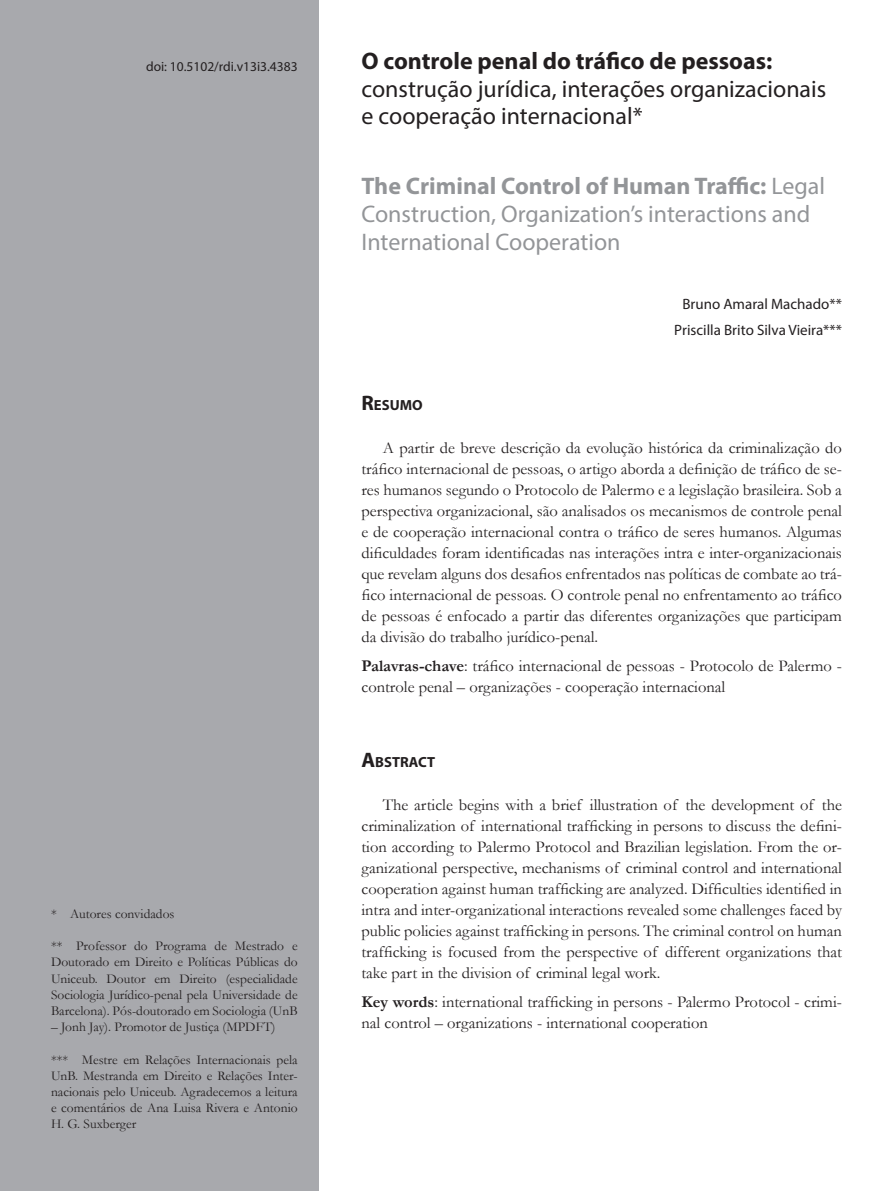
<style>
.page{position:relative;width:893px;height:1191px;background:#fff}
.page>*{position:absolute;margin:0;border:0;box-sizing:border-box;transform-origin:0 0}
.Tit2{font:24px/27.6px "Myriad Pro";color:#939598}
.Tit{font:24px/27.6px "Myriad Pro";color:#231f20}
.texto{font:16.5px/21px "Garamond";color:#231f20;text-align:justify}
.text_sem_recuo{font:16.5px/21px "Garamond";color:#231f20}
.Myriad_10{font:15px "Myriad Pro";color:#231f20}
.Subt{font:700 14.7px "Myriad Pro";color:#231f20}
.rodape{font:13.5px/16.2px "Garamond";color:#231f20;text-align:justify}
.Doi{font:13.5px "Myriad Pro";color:#231f20}
.s1{font-weight:700}
.s2{font-size:21px}
</style>
<div class="page">
<div style="left:0;top:0;width:319px;height:1191px;background:#a8a9ad"></div>
<p class="Doi" style="left:146px;top:58px;width:153px">doi: 10.5102/rdi.v13i3.4383</p>
<p class="Tit" style="left:361px;top:47px;width:466px"><span class="s1">O controle penal do tráfico de pessoas: </span>construção jurídica, interações organizacionais e cooperação internacional*</p>
<p class="Tit2" style="left:361px;top:172px;width:465px"><span class="s1">The Criminal Control of Human Traffic:</span> Legal<br>Construction, Organization’s interactions and<br>International Cooperation</p>
<p class="Myriad_10" style="left:682px;top:295px;width:161px">Bruno Amaral Machado**</p>
<p class="Myriad_10" style="left:674px;top:321px;width:169px">Priscilla Brito Silva Vieira***</p>
<p class="rodape" style="left:51px;top:905px;width:125px">* Autores convidados</p>
<p class="rodape" style="left:51px;top:937px;width:248px">** Professor do Programa de Mestrado e Doutorado em Direito e Políticas Públicas do Uniceub. Doutor em Direito (especialidade Sociologia Jurídico-penal pela Universidade de Barcelona). Pós-doutorado em Sociologia (UnB</p>
<p class="rodape" style="left:51px;top:1018px;width:226px">– Jonh Jay). Promotor de Justiça (MPDFT)</p>
<p class="rodape" style="left:51px;top:1051px;width:248px">*** Mestre em Relações Internacionais pela UnB. Mestranda em Direito e Relações Inter&shy;nacionais pelo Uniceub. Agradecemos a leitura e comentários de Ana Luisa Rivera e Antonio H. G. Suxberger</p>
<p class="Subt" style="left:361px;top:396px;width:63px"><span class="s2">R</span>ESUMO</p>
<p class="texto" style="left:361px;top:436px;width:482px;text-indent:21px">A partir de breve descrição da evolução histórica da criminalização do tráfico internacional de pessoas, o artigo aborda a definição de tráfico de se&shy;res humanos segundo o Protocolo de Palermo e a legislação brasileira. Sob a perspectiva organizacional, são analisados os mecanismos de controle penal e de cooperação internacional contra o tráfico de seres humanos. Algumas dificuldades foram identificadas nas interações intra e inter-organizacionais que revelam alguns dos desafios enfrentados nas políticas de combate ao trá&shy;fico internacional de pessoas. O controle penal no enfrentamento ao tráfico de pessoas é enfocado a partir das diferentes organizações que participam da divisão do trabalho jurídico-penal.</p>
<p class="text_sem_recuo" style="left:361px;top:655px;width:482px"><span class="s1">Palavras-chave</span>: tráfico internacional de pessoas - Protocolo de Palermo - controle penal – organizações - cooperação internacional</p>
<p class="Subt" style="left:361px;top:753px;width:75px"><span class="s2">A</span>BSTRACT</p>
<p class="texto" style="left:361px;top:793px;width:482px;text-indent:21px">The article begins with a brief illustration of the development of the criminalization of international trafficking in persons to discuss the defini&shy;tion according to Palermo Protocol and Brazilian legislation. From the or&shy;ganizational perspective, mechanisms of criminal control and international cooperation against human trafficking are analyzed. Difficulties identified in intra and inter-organizational interactions revealed some challenges faced by public policies against trafficking in persons. The criminal control on human trafficking is focused from the perspective of different organizations that take part in the division of criminal legal work.</p>
<p class="text_sem_recuo" style="left:361px;top:991px;width:482px"><span class="s1">Key words</span>: international trafficking in persons - Palermo Protocol - crimi&shy;nal control – organizations - international cooperation</p>
</div>
